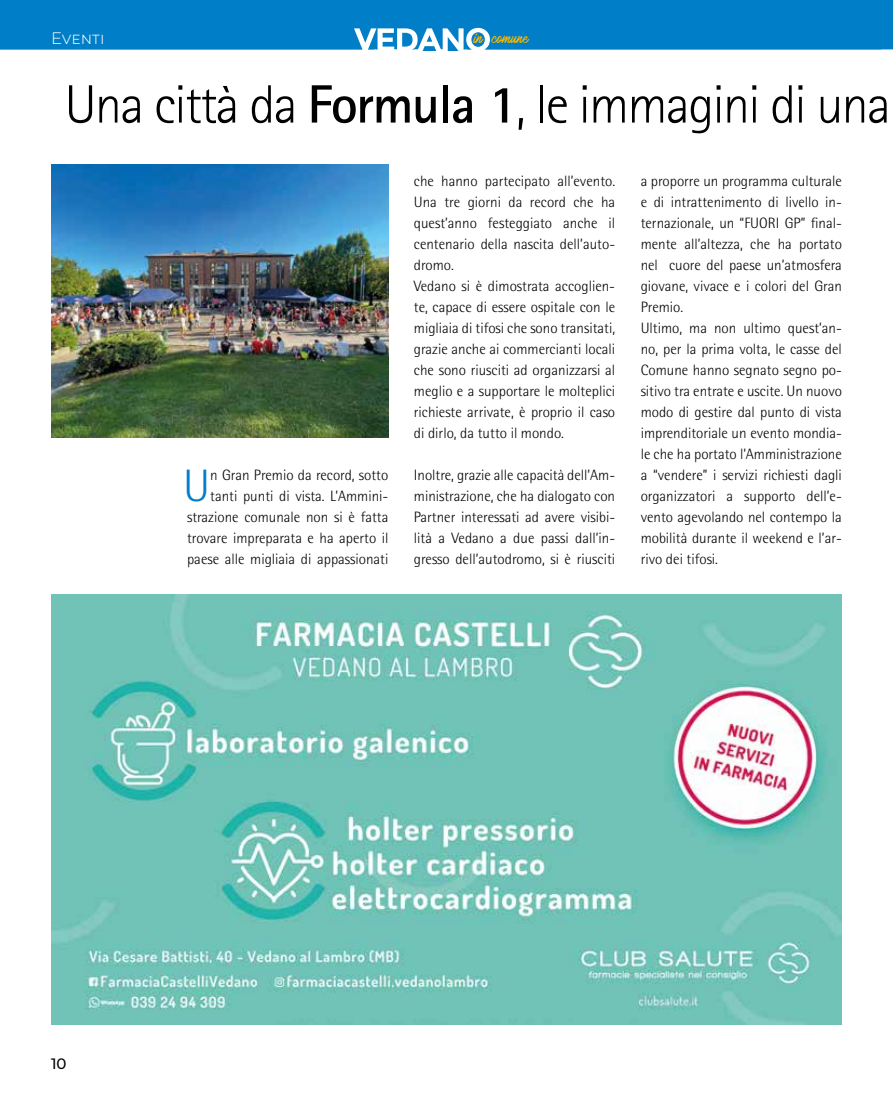
<style>
.page{position:relative;width:893px;height:1106px;background:#fff}
.page>*{position:absolute;margin:0;border:0;box-sizing:border-box;transform-origin:0 0}
.t1{font:300 54px "Rotis Sans Serif Std";letter-spacing:-.03em;color:#000}
.t2{font:300 45.45px "Rotis Semi Sans Std";color:#007ec7}
.t3{font:300 16.5px "Montserrat";color:#fff}
.t4{font:300 15px/21px "Rotis Semi Sans Std";color:#000}
.t5{font:500 15px "Montserrat";color:#000}
.t6{font:12.75px "Mark My Words";color:#fab600}
.s1{font-weight:700}
</style>
<div class="page">
<div style="left:0;top:0;width:893px;height:50px;background:#007ec7"></div>
<svg style="left:0;top:28px;width:893px;height:23px"></svg>
<img style="left:51px;top:594px;width:791px;height:430px">
<img style="left:51px;top:165px;width:337px;height:273px">
<p class="t3" style="left:51px;top:27px;width:55px">Eventi</p>
<p class="t6" style="left:474px;top:31px;width:56px">in comune</p>
<h1 class="t1" style="left:65px;top:73px;width:828px">Una città da <span class="s1">Formula 1</span>, le immagini di una</h1>
<p class="t4" style="left:187px;top:464px;width:203px;text-align:right">n Gran Premio da record, sotto tanti punti di vista. L’Ammini&shy;strazione comunale non si è fatta trovare impreparata e ha aperto il paese alle migliaia di appassionati</p>
<h2 class="t2" style="left:183px;top:459px;width:28px">U</h2>
<p class="t4" style="left:414px;top:170px;width:203px">che hanno partecipato all’evento.<br>Una tre giorni da record che ha quest’anno festeggiato anche il centenario della nascita dell’auto&shy;dromo.<br>Vedano si è dimostrata accoglien&shy;te, capace di essere ospitale con le migliaia di tifosi che sono transitati, grazie anche ai commercianti locali che sono riusciti ad organizzarsi al meglio e a supportare le molteplici richieste arrivate, è proprio il caso di dirlo, da tutto il mondo.</p>
<p class="t4" style="left:414px;top:464px;width:203px;text-align:justify">Inoltre, grazie alle capacità dell’Am&shy;ministrazione, che ha dialogato con Partner interessati ad avere visibi&shy;lità a Vedano a due passi dall’in&shy;gresso dell’autodromo, si è riusciti</p>
<p class="t4" style="left:641px;top:170px;width:203px">a proporre un programma culturale e di intrattenimento di livello in&shy;ternazionale, un “FUORI GP” final&shy;mente all’altezza, che ha portato nel cuore del paese un’atmosfera giovane, vivace e i colori del Gran<br>Premio.<br>Ultimo, ma non ultimo quest’an&shy;no, per la prima volta, le casse del<br>Comune hanno segnato segno po&shy;sitivo tra entrate e uscite. Un nuovo modo di gestire dal punto di vista imprenditoriale un evento mondia&shy;le che ha portato l’Amministrazione a “vendere” i servizi richiesti dagli organizzatori a supporto dell’e&shy;vento agevolando nel contempo la mobilità durante il weekend e l’ar&shy;rivo dei tifosi.</p>
<p class="t5" style="left:51px;top:1053px;width:17px">10</p>
</div>
